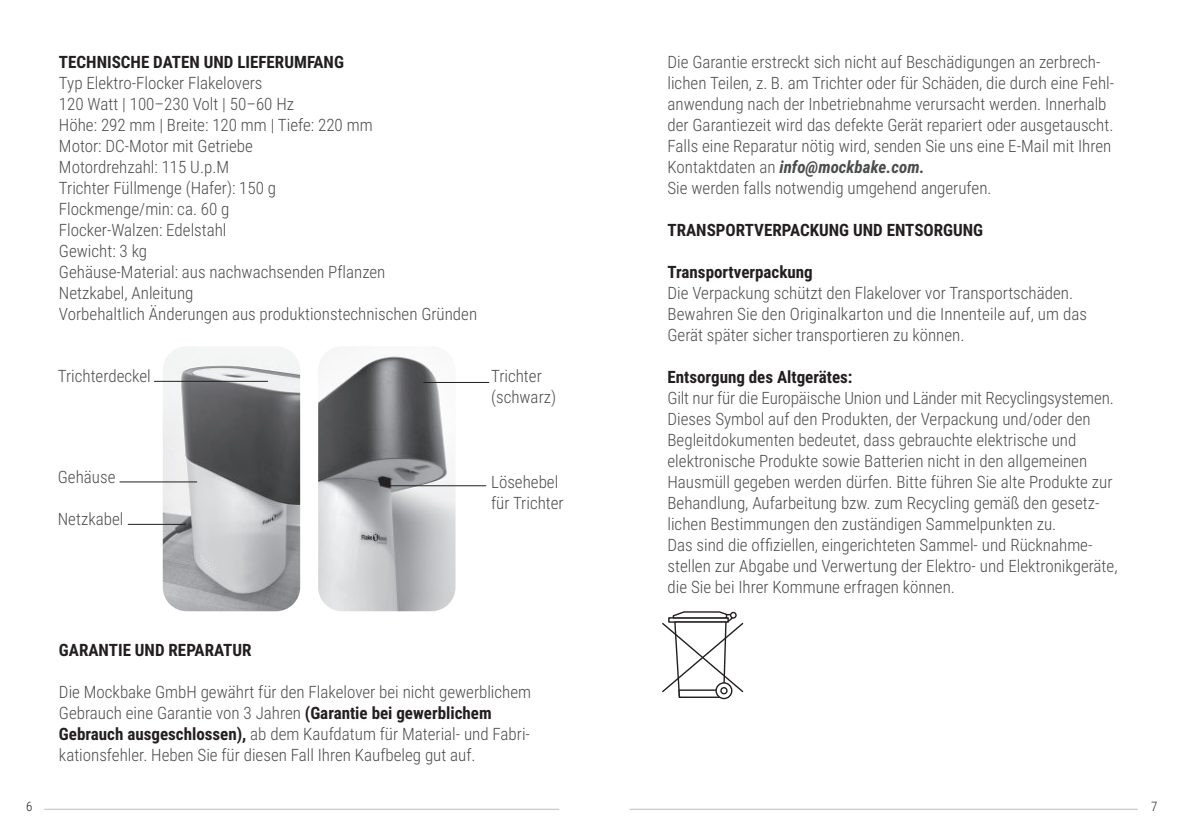
<style>
.page{position:relative;width:1191px;height:840px;background:#fff}
.page>*{position:absolute;margin:0;border:0;box-sizing:border-box;transform-origin:0 0}
.t1{font:300 17px/21px "Roboto Condensed";color:#4b4c4d}
.t2{font:700 17px "Roboto Condensed";color:#231f20}
.t3{font:300 13px "Roboto Condensed";color:#231f20}
.s1{font-weight:700;color:#231f20}
.s2{font-weight:700;font-style:italic}
</style>
<div class="page">
<img style="left:163px;top:347px;width:137px;height:264px">
<img style="left:318px;top:356px;width:137px;height:255px">
<hr style="left:154px;top:380px;width:114px;height:1px;background:#231f20">
<hr style="left:423px;top:382px;width:66px;height:1px;background:#231f20">
<hr style="left:120px;top:481px;width:77px;height:1px;background:#231f20">
<hr style="left:128px;top:523px;width:57px;height:1px;background:#231f20">
<hr style="left:389px;top:485px;width:97px;height:1px;background:#231f20">
<svg style="left:662px;top:611px;width:82px;height:87px"></svg>
<hr style="left:629px;top:808px;width:508px;height:1px;background:#bcbdc0">
<hr style="left:44px;top:808px;width:515px;height:1px;background:#bcbdc0">
<p class="t2" style="left:59px;top:54px;width:286px">TECHNISCHE DATEN UND LIEFERUMFANG</p>
<p class="t1" style="left:59px;top:73px;width:420px">Typ Elektro-Flocker Flakelovers<br>120 Watt | 100–230 Volt | 50–60 Hz<br>Höhe: 292 mm | Breite: 120 mm | Tiefe: 220 mm<br>Motor: DC-Motor mit Getriebe<br>Motordrehzahl: 115 U.p.M<br>Trichter Füllmenge (Hafer): 150 g<br>Flockmenge/min: ca. 60 g<br>Flocker-Walzen: Edelstahl<br>Gewicht: 3 kg<br>Gehäuse-Material: aus nachwachsenden Pflanzen<br>Netzkabel, Anleitung<br>Vorbehaltlich Änderungen aus produktionstechnischen Gründen</p>
<p class="t1" style="left:58px;top:366px;width:94px">Trichterdeckel</p>
<p class="t1" style="left:491px;top:366px;width:66px">Trichter (schwarz)</p>
<p class="t1" style="left:58px;top:467px;width:59px">Gehäuse</p>
<p class="t1" style="left:58px;top:509px;width:67px">Netzkabel</p>
<p class="t1" style="left:491px;top:472px;width:74px">Lösehebel für Trichter</p>
<p class="t3" style="left:26px;top:799px;width:8px">6</p>
<p class="t2" style="left:59px;top:642px;width:194px">GARANTIE UND REPARATUR</p>
<p class="t1" style="left:59px;top:682px;width:474px">Die Mockbake GmbH gewährt für den Flakelover bei nicht gewerblichem Gebrauch eine Garantie von 3 Jahren <span class="s1">(Garantie bei gewerblichem Gebrauch ausgeschlossen),</span> ab dem Kaufdatum für Material- und Fabri&shy;kationsfehler. Heben Sie für diesen Fall Ihren Kaufbeleg gut auf.</p>
<p class="t1" style="left:667px;top:52px;width:448px">Die Garantie erstreckt sich nicht auf Beschädigungen an zerbrech&shy;lichen Teilen, z. B. am Trichter oder für Schäden, die durch eine Fehl&shy;anwendung nach der Inbetriebnahme verursacht werden. Innerhalb der Garantiezeit wird das defekte Gerät repariert oder ausgetauscht.<br>Falls eine Reparatur nötig wird, senden Sie uns eine E-Mail mit Ihren Kontaktdaten an <span class="s2">info@mockbake.com.<br></span>Sie werden falls notwendig umgehend angerufen.</p>
<p class="t2" style="left:667px;top:222px;width:317px">TRANSPORTVERPACKUNG UND ENTSORGUNG</p>
<p class="t2" style="left:667px;top:264px;width:147px">Transportverpackung</p>
<p class="t1" style="left:667px;top:283px;width:421px">Die Verpackung schützt den Flakelover vor Transportschäden.<br>Bewahren Sie den Originalkarton und die Innenteile auf, um das<br>Gerät später sicher transportieren zu können.</p>
<p class="t2" style="left:667px;top:369px;width:187px">Entsorgung des Altgerätes:</p>
<p class="t1" style="left:667px;top:386px;width:451px">Gilt nur für die Europäische Union und Länder mit Recyclingsystemen.<br>Dieses Symbol auf den Produkten, der Verpackung und/oder den Begleitdokumenten bedeutet, dass gebrauchte elektrische und elektronische Produkte sowie Batterien nicht in den allgemeinen Hausmüll gegeben werden dürfen. Bitte führen Sie alte Produkte zur Behandlung, Aufarbeitung bzw. zum Recycling gemäß den gesetz&shy;lichen Bestimmungen den zuständigen Sammelpunkten zu.<br>Das sind die offiziellen, eingerichteten Sammel- und Rücknahme&shy;stellen zur Abgabe und Verwertung der Elektro- und Elektronikgeräte, die Sie bei Ihrer Kommune erfragen können.</p>
<p class="t3" style="left:1151px;top:799px;width:8px">7</p>
</div>
